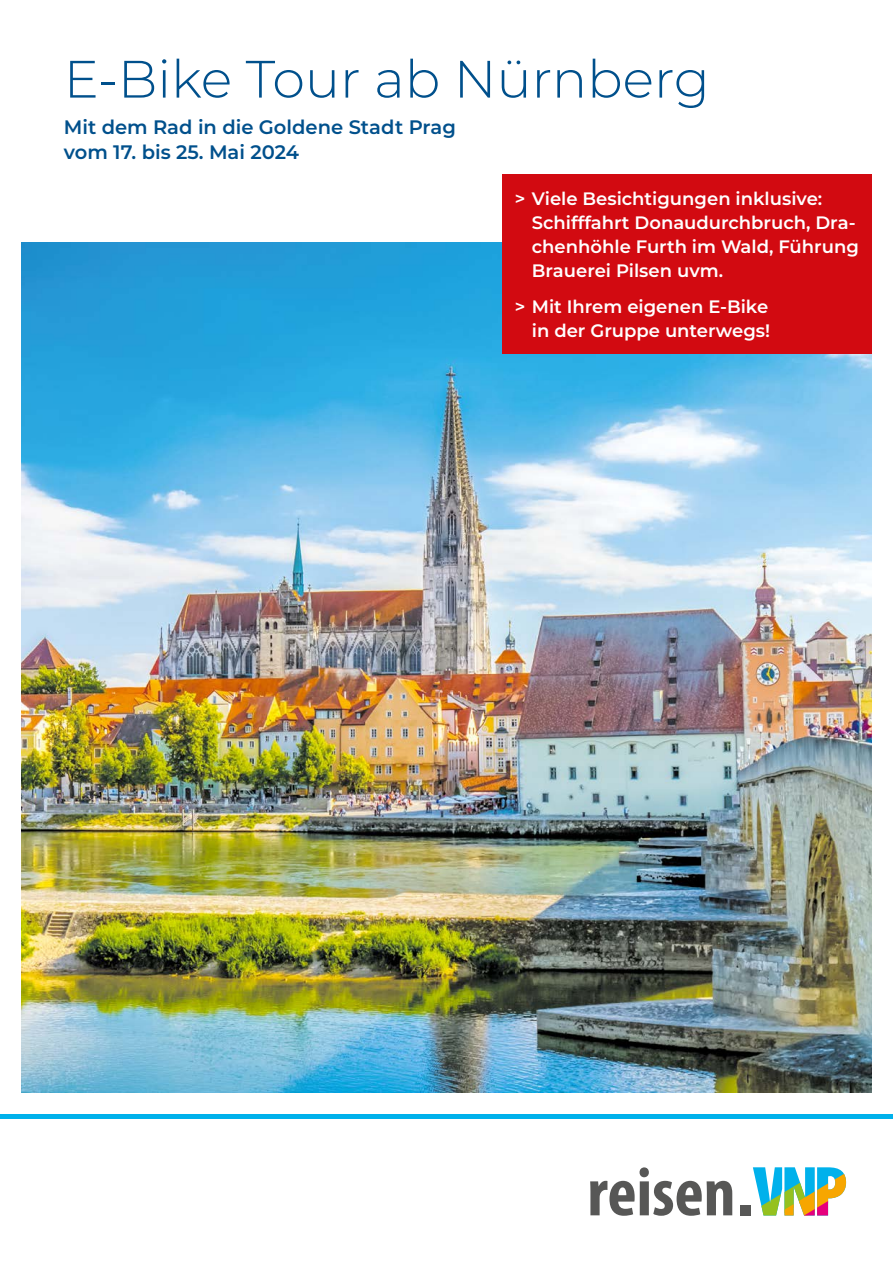
<style>
.page{position:relative;width:893px;height:1263px;background:#fff}
.page>*{position:absolute;margin:0;border:0;box-sizing:border-box;transform-origin:0 0}
.t1{font:300 52.5px "Montserrat";color:#00508c}
.t2{font:600 19.5px/25.5px "Montserrat";color:#00508c}
.t3{font:600 18px/24px "Montserrat";color:#fff}
</style>
<div class="page">
<hr style="left:0;top:1114px;width:893px;height:4px;background:#00b1eb">
<div style="left:741px;top:1205px;width:10px;height:10px;background:#575756"></div>
<svg style="left:753px;top:1167px;width:93px;height:48px"></svg>
<svg style="left:590px;top:1167px;width:142px;height:49px"></svg>
<img style="left:21px;top:242px;width:851px;height:851px">
<div style="left:502px;top:174px;width:370px;height:180px;background:#d20a11"></div>
<h1 class="t1" style="left:64px;top:43px;width:647px">E-Bike Tour ab Nürnberg</h1>
<p class="t2" style="left:64px;top:113px;width:394px">Mit dem Rad in die Goldene Stadt Prag vom 17. bis 25. Mai 2024</p>
<p class="t3" style="left:532px;top:185px;width:329px;text-indent:-17px">&gt; Viele Besichtigungen inklusive:<br>Schifffahrt Donaudurchbruch, Dra&shy;chenhöhle Furth im Wald, Führung<br>Brauerei Pilsen uvm.</p>
<p class="t3" style="left:515px;top:294px;width:257px;text-align:right">&gt; Mit Ihrem eigenen E-Bike in der Gruppe unterwegs!</p>
</div>
